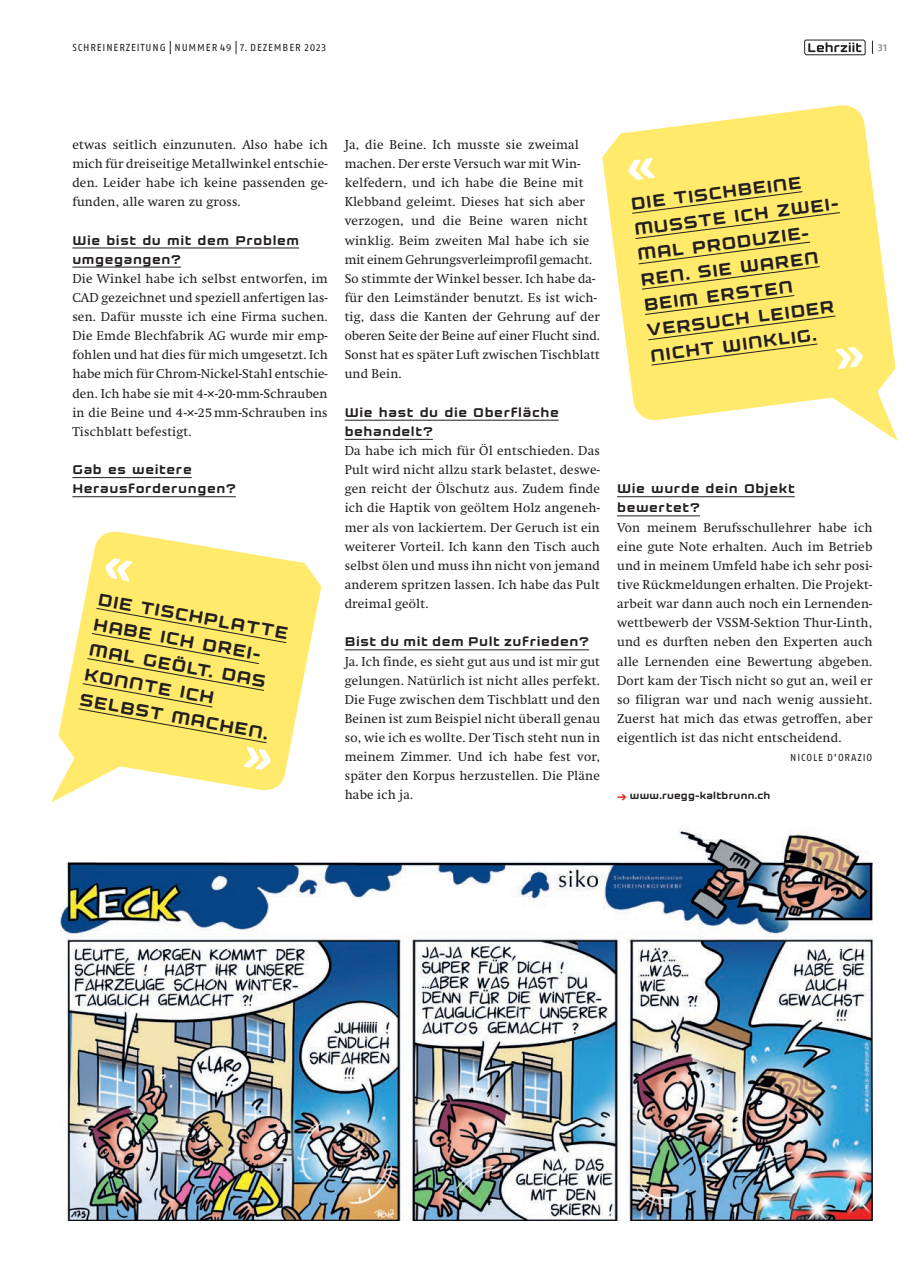
<style>
.page{position:relative;width:915px;height:1263px;background:#fff}
.page>*{position:absolute;margin:0;border:0;box-sizing:border-box;transform-origin:0 0}
.t1{font:700 18.75px/25.5px "Kernel";color:#231f20}
.t2{font:700 13.8px/19.2px "Kernel";letter-spacing:.045em;color:#231f20}
.t3{font:12.75px/19.2px "Swift";letter-spacing:.02em;color:#231f20;text-align:justify}
.t4{font:700 10.5px "Kernel";letter-spacing:.02em;color:#231f20}
.t5{font:10.2px "Fago OT";letter-spacing:.085em;color:#231f20}
.t6{font:700 10.2px "Fago OT";color:#939598}
.s1{font-size:12px;color:#e53025}
</style>
<div class="page">
<hr style="left:72px;top:248px;width:227px;height:1px;background:#231f20">
<hr style="left:72px;top:267px;width:109px;height:1px;background:#231f20">
<hr style="left:72px;top:477px;width:120px;height:1px;background:#231f20">
<hr style="left:72px;top:496px;width:164px;height:1px;background:#231f20">
<hr style="left:344px;top:420px;width:214px;height:1px;background:#231f20">
<hr style="left:344px;top:439px;width:88px;height:1px;background:#231f20">
<hr style="left:344px;top:649px;width:245px;height:1px;background:#231f20">
<hr style="left:617px;top:496px;width:177px;height:1px;background:#231f20">
<hr style="left:617px;top:516px;width:82px;height:1px;background:#231f20">
<img style="left:60px;top:829px;width:812px;height:391px">
<svg style="left:83px;top:531px;width:238px;height:232px;fill:#ffea6b"></svg>
<svg style="left:602px;top:105px;width:293px;height:316px;fill:#ffea6b"></svg>
<svg style="left:828px;top:389px;width:69px;height:52px"></svg>
<svg style="left:170px;top:41px;width:1px;height:13px"></svg>
<svg style="left:236px;top:41px;width:1px;height:13px"></svg>
<svg style="left:871px;top:41px;width:1px;height:13px"></svg>
<svg style="left:804px;top:39px;width:61px;height:16px"></svg>
<svg style="left:104px;top:557px;width:29px;height:24px"></svg>
<svg style="left:51px;top:607px;width:236px;height:196px"></svg>
<svg style="left:626px;top:158px;width:29px;height:23px"></svg>
<div style="left:631px;top:191px;width:232px;height:178px;background:#ffea6b"></div>
<p class="t5" style="left:72px;top:41px;width:192px">SCHREINERZEITUNG NUMMER 49 7. DEZEMBER</p>
<p class="t5" style="left:304px;top:41px;width:23px">2023</p>
<p class="t6" style="left:877px;top:41px;width:11px">31</p>
<p class="t3" style="left:72px;top:135px;width:257px">etwas seitlich einzunuten. Also habe ich mich für dreiseitige Metallwinkel entschie&shy;den. Leider habe ich keine passenden ge&shy;funden, alle waren zu gross.</p>
<p class="t2" style="left:72px;top:230px;width:228px">Wie bist du mit dem Problem umgegangen?</p>
<p class="t3" style="left:72px;top:269px;width:257px">Die Winkel habe ich selbst entworfen, im CAD gezeichnet und speziell anfertigen las&shy;sen. Dafür musste ich eine Firma suchen.<br>Die Emde Blechfabrik AG wurde mir emp&shy;fohlen und hat dies für mich umgesetzt. Ich habe mich für Chrom-Nickel-Stahl entschie&shy;den. Ich habe sie mit 4-×-20-mm-Schrauben in die Beine und 4-×-25 mm-Schrauben ins Tischblatt befestigt.</p>
<p class="t2" style="left:72px;top:460px;width:165px">Gab es weitere<br>Herausforderungen?</p>
<h1 class="t1" style="left:100px;top:587px;width:195px;rotate:10deg">DIE TISCHPLATTE<br>HABE ICH DREI-<br>MAL GEÖLT. DAS<br>KONNTE ICH<br>SELBST MACHEN.</h1>
<p class="t3" style="left:344px;top:135px;width:257px;text-align:left">Ja, die Beine. Ich musste sie zweimal machen. Der erste Versuch war mit Win&shy;kelfedern, und ich habe die Beine mit Klebband geleimt. Dieses hat sich aber verzogen, und die Beine waren nicht winklig. Beim zweiten Mal habe ich sie mit einem Gehrungsverleimprofil gemacht.<br>So stimmte der Winkel besser. Ich habe da&shy;für den Leimständer benutzt. Es ist wich&shy;tig, dass die Kanten der Gehrung auf der oberen Seite der Beine auf einer Flucht sind.<br>Sonst hat es später Luft zwischen Tischblatt und Bein.</p>
<p class="t2" style="left:344px;top:403px;width:215px">Wie hast du die Oberfläche behandelt?</p>
<p class="t3" style="left:344px;top:441px;width:257px">Da habe ich mich für Öl entschieden. Das Pult wird nicht allzu stark belastet, deswe&shy;gen reicht der Ölschutz aus. Zudem finde ich die Haptik von geöltem Holz angeneh&shy;mer als von lackiertem. Der Geruch ist ein weiterer Vorteil. Ich kann den Tisch auch selbst ölen und muss ihn nicht von jemand anderem spritzen lassen. Ich habe das Pult dreimal geölt.</p>
<p class="t2" style="left:344px;top:632px;width:246px">Bist du mit dem Pult zufrieden?</p>
<p class="t3" style="left:344px;top:652px;width:257px">Ja. Ich finde, es sieht gut aus und ist mir gut gelungen. Natürlich ist nicht alles perfekt.<br>Die Fuge zwischen dem Tischblatt und den Beinen ist zum Beispiel nicht überall genau so, wie ich es wollte. Der Tisch steht nun in meinem Zimmer. Und ich habe fest vor, später den Korpus herzustellen. Die Pläne habe ich ja.</p>
<h1 class="t1" style="left:629px;top:191px;width:209px;rotate:-7deg">DIE TISCHBEINE<br>MUSSTE ICH ZWEI-<br>MAL PRODUZIE-<br>REN. SIE WAREN<br>BEIM ERSTEN<br>VERSUCH LEIDER<br>NICHT WINKLIG.</h1>
<p class="t2" style="left:617px;top:479px;width:179px">Wie wurde dein Objekt bewertet?</p>
<p class="t3" style="left:617px;top:518px;width:257px">Von meinem Berufsschullehrer habe ich eine gute Note erhalten. Auch im Betrieb und in meinem Umfeld habe ich sehr posi&shy;tive Rückmeldungen erhalten. Die Projekt&shy;arbeit war dann auch noch ein Lernenden&shy;wettbewerb der VSSM-Sektion Thur-Linth, und es durften neben den Experten auch alle Lernenden eine Bewertung abgeben.<br>Dort kam der Tisch nicht so gut an, weil er so filigran war und nach wenig aussieht.<br>Zuerst hat mich das etwas getroffen, aber eigentlich ist das nicht entscheidend.</p>
<p class="t5" style="left:790px;top:751px;width:84px">NICOLE DʼORAZIO</p>
<p class="t4" style="left:617px;top:790px;width:155px"><span class="s1">→</span> www.ruegg-kaltbrunn.ch</p>
</div>
